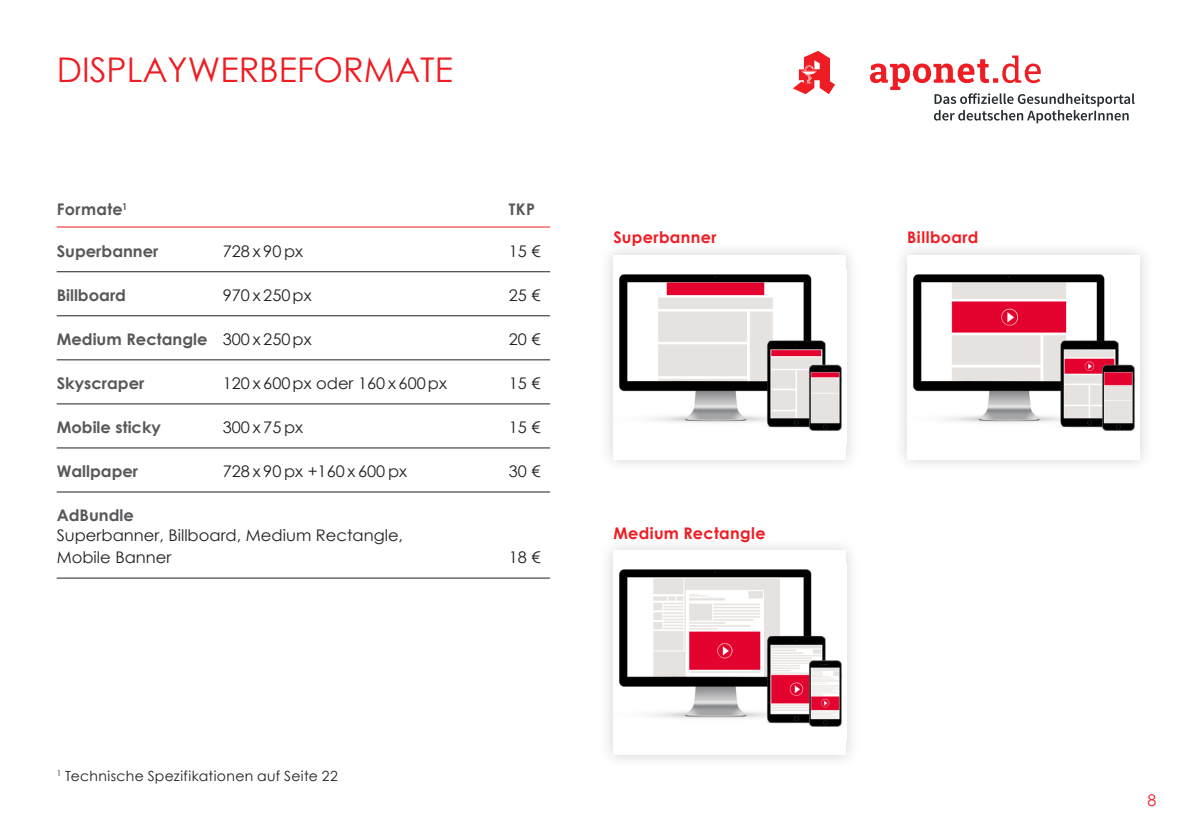
<style>
.page{position:relative;width:1191px;height:840px;background:#fff}
.page>*{position:absolute;margin:0;border:0;box-sizing:border-box;transform-origin:0 0}
.t1{font:34px "Century Gothic";color:#ee1d23}
.t2{font:16px/22px "Century Gothic";color:#231f20}
.t3{font:700 16px "Century Gothic";color:#57585a}
.t4{font:700 16px "Century Gothic";letter-spacing:.025em;color:#ee1d23}
.t5{font:700 16px "Century Gothic";letter-spacing:.025em;color:#57585a}
.t6{font:16px "Century Gothic";color:#ee1d23}
.t7{font:14px "Century Gothic";letter-spacing:.025em;color:#231f20}
.s1{font-weight:400;color:#231f20}
</style>
<div class="page">
<svg style="left:870px;top:55px;width:264px;height:68px"></svg>
<svg style="left:793px;top:51px;width:42px;height:44px"></svg>
<hr style="left:57px;top:226px;width:493px;height:1px;background:#ee1d23">
<hr style="left:57px;top:271px;width:493px;height:1px;background:#231f20">
<hr style="left:57px;top:315px;width:493px;height:1px;background:#231f20">
<hr style="left:57px;top:359px;width:493px;height:1px;background:#231f20">
<hr style="left:57px;top:403px;width:493px;height:1px;background:#231f20">
<hr style="left:57px;top:447px;width:493px;height:1px;background:#231f20">
<hr style="left:57px;top:491px;width:493px;height:1px;background:#231f20">
<hr style="left:57px;top:577px;width:493px;height:1px;background:#231f20">
<div style="left:599px;top:240px;width:261px;height:233px;background:#f8f8f8"></div>
<div style="left:613px;top:255px;width:233px;height:204px;background:#fff"></div>
<img style="left:619px;top:274px;width:223px;height:157px">
<div style="left:599px;top:536px;width:261px;height:232px;background:#f8f8f8"></div>
<div style="left:613px;top:550px;width:233px;height:204px;background:#fff"></div>
<img style="left:619px;top:569px;width:223px;height:158px">
<div style="left:893px;top:240px;width:261px;height:233px;background:#231f20;opacity:.2"></div>
<div style="left:907px;top:255px;width:233px;height:204px;background:#fff"></div>
<img style="left:913px;top:274px;width:222px;height:157px">
<h1 class="t1" style="left:57px;top:46px;width:398px">DISPLAYWERBEFORMATE</h1>
<p class="t5" style="left:57px;top:197px;width:72px">Formate<sup>1</sup></p>
<p class="t3" style="left:509px;top:197px;width:28px">TKP</p>
<p class="t3" style="left:57px;top:239px;width:103px">Superbanner</p>
<p class="t2" style="left:223px;top:240px;width:82px">728 x 90 px</p>
<p class="t2" style="left:509px;top:240px;width:33px">15 €</p>
<p class="t3" style="left:57px;top:283px;width:71px">Billboard</p>
<p class="t2" style="left:223px;top:284px;width:90px">970 x 250px</p>
<p class="t2" style="left:509px;top:284px;width:33px">25 €</p>
<p class="t3" style="left:57px;top:327px;width:256px">Medium Rectangle <span class="s1">300 x 250px</span></p>
<p class="t2" style="left:509px;top:328px;width:33px">20 €</p>
<p class="t3" style="left:57px;top:371px;width:89px">Skyscraper</p>
<p class="t2" style="left:223px;top:372px;width:226px">120 x 600px oder 160 x 600px</p>
<p class="t2" style="left:509px;top:372px;width:33px">15 €</p>
<p class="t3" style="left:57px;top:415px;width:106px">Mobile sticky</p>
<p class="t2" style="left:223px;top:416px;width:82px">300 x 75 px</p>
<p class="t2" style="left:509px;top:416px;width:33px">15 €</p>
<p class="t3" style="left:57px;top:459px;width:83px">Wallpaper</p>
<p class="t2" style="left:223px;top:460px;width:186px">728 x 90 px +160 x 600 px</p>
<p class="t2" style="left:509px;top:460px;width:33px">30 €</p>
<p class="t3" style="left:57px;top:503px;width:79px">AdBundle</p>
<p class="t2" style="left:57px;top:524px;width:348px">Superbanner, Billboard, Medium Rectangle,<br>Mobile Banner</p>
<p class="t2" style="left:509px;top:546px;width:33px">18 €</p>
<p class="t4" style="left:613px;top:225px;width:105px">Superbanner</p>
<p class="t4" style="left:907px;top:225px;width:73px">Billboard</p>
<p class="t4" style="left:613px;top:520px;width:154px">Medium Rectangle</p>
<p class="t7" style="left:57px;top:765px;width:283px"><sup>1</sup> Technische Spezifikationen auf Seite 22</p>
<p class="t6" style="left:1147px;top:788px;width:10px">8</p>
</div>
